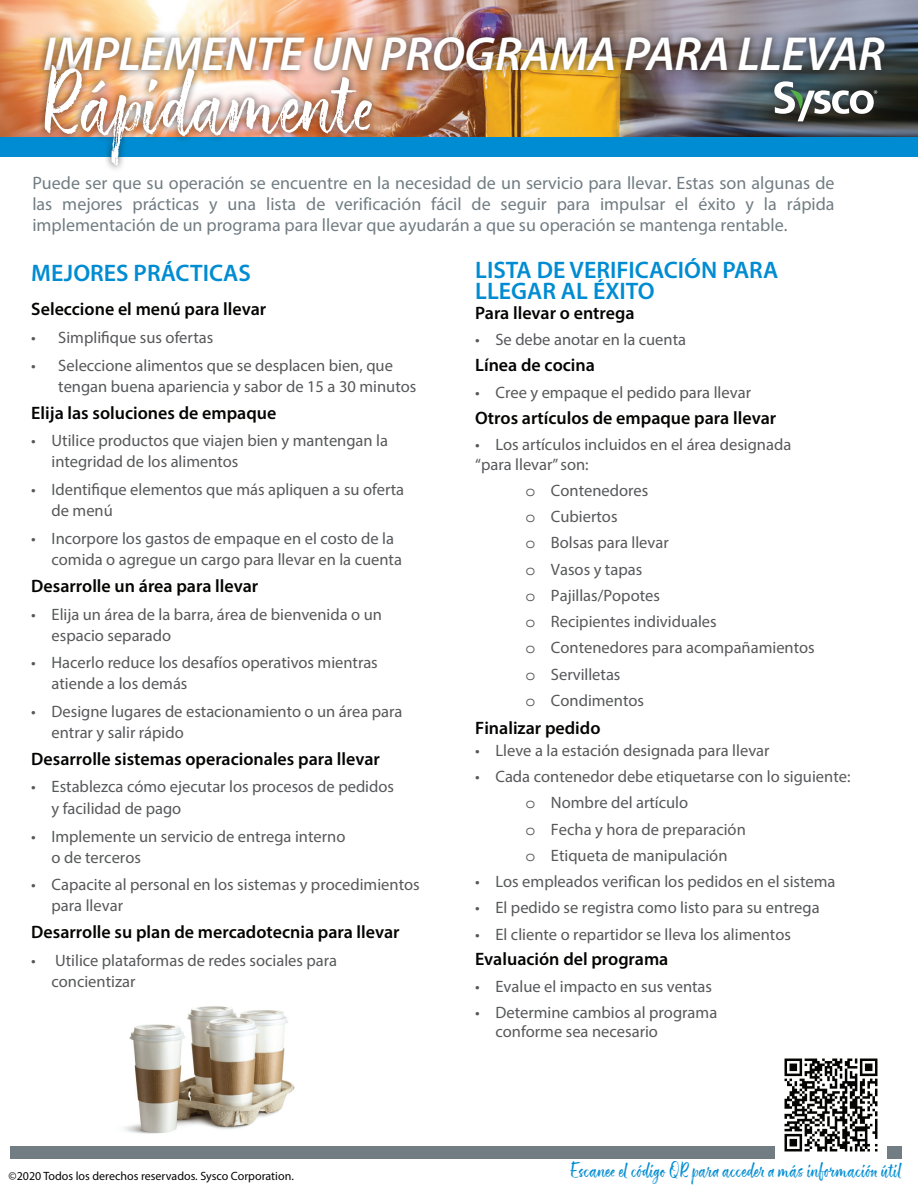
<style>
.page{position:relative;width:918px;height:1188px;background:#fff}
.page>*{position:absolute;margin:0;border:0;box-sizing:border-box;transform-origin:0 0}
.t1{font:78px "ATS Script";color:#fff}
.t2{font:italic 600 48px "Myriad Pro";letter-spacing:-.01em;color:#fff}
.t3{font:600 24px/21px "Myriad Pro";color:#008cd2}
.t4{font:600 18px "Myriad Pro";color:#040503}
.t5{font:18px/21px "Myriad Pro";color:#717d83;text-align:justify}
.t6{font:18px "ATS Script";color:#008cd2}
.t7{font:16.5px/26.2px "Myriad Pro";color:#57585a}
.t8{font:12px "Myriad Pro";color:#040503}
.s1{font-family:"Courier Std"}
</style>
<div class="page">
<img style="left:0;top:0;width:918px;height:137px">
<div style="left:36px;top:29px;width:856px;height:50px;background:#231f20;opacity:.75"></div>
<div style="left:767px;top:74px;width:118px;height:55px;background:#231f20;opacity:.75"></div>
<svg style="left:774px;top:81px;width:103px;height:40px"></svg>
<div style="left:0;top:137px;width:918px;height:20px;background:#008cd2"></div>
<div style="left:10px;top:1146px;width:892px;height:12px;background:#717d83"></div>
<div style="left:37px;top:58px;width:343px;height:115px;background:#231f20;opacity:.75"></div>
<img style="left:124px;top:1006px;width:171px;height:128px">
<div style="left:775px;top:1050px;width:112px;height:110px;background:#fff"></div>
<img style="left:784px;top:1058px;width:94px;height:94px">
<h2 class="t2" style="left:43px;top:23px;width:843px">IMPLEMENTE UN PROGRAMA PARA LLEVAR</h2>
<h1 class="t1" style="left:43px;top:60px;width:331px">Rápidamente</h1>
<p class="t5" style="left:32px;top:173px;width:804px">Puede ser que su operación se encuentre en la necesidad de un servicio para llevar. Estas son algunas de las mejores prácticas y una lista de verificación fácil de seguir para impulsar el éxito y la rápida implementación de un programa para llevar que ayudarán a que su operación se mantenga rentable.</p>
<h3 class="t3" style="left:31px;top:262px;width:221px">MEJORES PRÁCTICAS</h3>
<p class="t4" style="left:31px;top:298px;width:237px">Seleccione el menú para llevar</p>
<p class="t7" style="left:31px;top:324px;width:183px">• Simplifique sus ofertas</p>
<p class="t7" style="left:58px;top:354px;width:360px;line-height:21px;text-indent:-27px">• Seleccione alimentos que se desplacen bien, que tengan buena apariencia y sabor de 15 a 30 minutos</p>
<p class="t4" style="left:31px;top:401px;width:247px">Elija las soluciones de empaque</p>
<p class="t7" style="left:52px;top:430px;width:338px;line-height:21px;text-indent:-20px">• Utilice productos que viajen bien y mantengan la integridad de los alimentos</p>
<p class="t7" style="left:52px;top:479px;width:354px;line-height:21px;text-indent:-20px">• Identifique elementos que más apliquen a su oferta de menú</p>
<p class="t7" style="left:52px;top:527px;width:352px;line-height:21px;text-indent:-20px">• Incorpore los gastos de empaque en el costo de la comida o agregue un cargo para llevar en la cuenta</p>
<p class="t4" style="left:31px;top:574px;width:228px">Desarrolle un área para llevar</p>
<p class="t7" style="left:52px;top:603px;width:332px;line-height:21px;text-indent:-20px">• Elija un área de la barra, área de bienvenida o un espacio separado</p>
<p class="t7" style="left:52px;top:652px;width:328px;line-height:21px;text-indent:-20px">• Hacerlo reduce los desafíos operativos mientras atiende a los demás</p>
<p class="t7" style="left:52px;top:701px;width:352px;line-height:21px;text-indent:-20px">• Designe lugares de estacionamiento o un área para entrar y salir rápido</p>
<p class="t4" style="left:31px;top:748px;width:350px">Desarrolle sistemas operacionales para llevar</p>
<p class="t7" style="left:52px;top:775px;width:344px;line-height:21.8px;text-indent:-20px">• Establezca cómo ejecutar los procesos de pedidos y facilidad de pago</p>
<p class="t7" style="left:52px;top:825px;width:295px;line-height:21px;text-indent:-20px">• Implemente un servicio de entrega interno o de terceros</p>
<p class="t7" style="left:52px;top:874px;width:370px;line-height:20.9px;text-indent:-20px">• Capacite al personal en los sistemas y procedimientos para llevar</p>
<p class="t4" style="left:31px;top:921px;width:370px">Desarrolle su plan de mercadotecnia para llevar</p>
<p class="t7" style="left:52px;top:950px;width:287px;line-height:21px;text-indent:-20px">• Utilice plataformas de redes sociales para concientizar</p>
<h3 class="t3" style="left:475px;top:259px;width:305px">LISTA DE VERIFICACIÓN PARA<br>LLEGAR AL ÉXITO</h3>
<p class="t4" style="left:475px;top:301px;width:161px">Para llevar o entrega</p>
<p class="t7" style="left:475px;top:326px;width:212px">• Se debe anotar en la cuenta</p>
<p class="t4" style="left:475px;top:354px;width:121px">Línea de cocina</p>
<p class="t7" style="left:475px;top:379px;width:277px">• Cree y empaque el pedido para llevar</p>
<p class="t4" style="left:475px;top:406px;width:303px">Otros artículos de empaque para llevar</p>
<p class="t7" style="left:475px;top:434px;width:318px;line-height:19.5px">• Los artículos incluidos en el área designada “para llevar” son:</p>
<p class="t7" style="left:525px;top:477px;width:291px"><span class="s1">o</span> Contenedores<br><span class="s1">o</span> Cubiertos<br><span class="s1">o</span> Bolsas para llevar<br><span class="s1">o</span> Vasos y tapas<br><span class="s1">o</span> Pajillas/Popotes<br><span class="s1">o</span> Recipientes individuales<br><span class="s1">o</span> Contenedores para acompañamientos <span class="s1">o</span> Servilletas<br><span class="s1">o</span> Condimentos</p>
<p class="t4" style="left:475px;top:716px;width:127px">Finalizar pedido</p>
<p class="t7" style="left:475px;top:737px;width:296px">• Lleve a la estación designada para llevar</p>
<p class="t7" style="left:525px;top:763px;width:327px;text-indent:-50px">• Cada contenedor debe etiquetarse con lo siguiente: <span class="s1">o</span> Nombre del artículo<br><span class="s1">o</span> Fecha y hora de preparación<br><span class="s1">o</span> Etiqueta de manipulación</p>
<p class="t7" style="left:475px;top:868px;width:362px">• Los empleados verifican los pedidos en el sistema</p>
<p class="t7" style="left:475px;top:894px;width:346px">• El pedido se registra como listo para su entrega</p>
<p class="t7" style="left:475px;top:921px;width:317px">• El cliente o repartidor se lleva los alimentos</p>
<p class="t4" style="left:475px;top:948px;width:195px">Evaluación del programa</p>
<p class="t7" style="left:475px;top:973px;width:238px">• Evalue el impacto en sus ventas</p>
<p class="t7" style="left:495px;top:1003px;width:223px;line-height:18.8px;text-indent:-20px">• Determine cambios al programa conforme sea necesario</p>
<p class="t8" style="left:9px;top:1168px;width:287px">©2020 Todos los derechos reservados. Sysco Corporation.</p>
<p class="t6" style="left:571px;top:1161px;width:333px">Escanee el código QR para acceder a más información útil</p>
</div>
